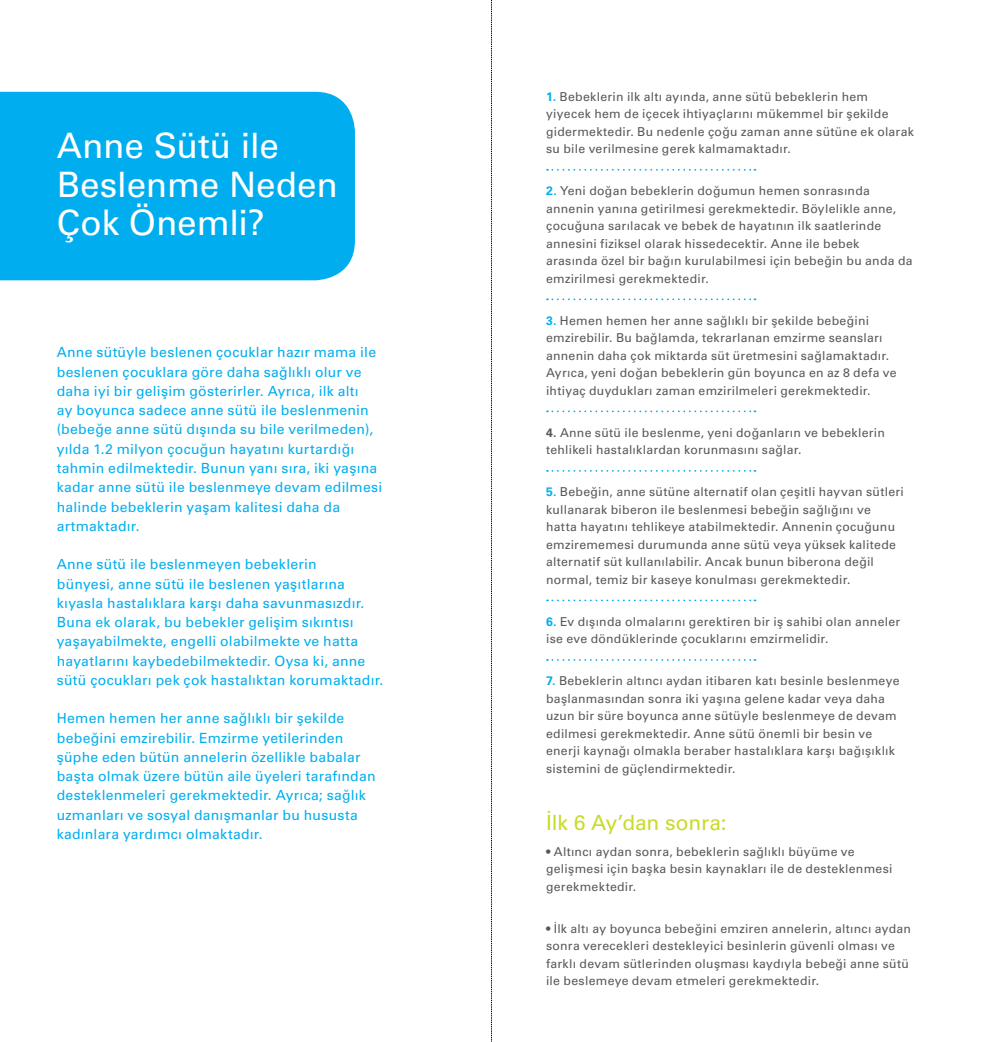
<style>
.page{position:relative;width:983px;height:1042px;background:#fff}
.page>*{position:absolute;margin:0;border:0;box-sizing:border-box;transform-origin:0 0}
.english{font:35px/38.5px "Univers LT Pro 55 Roman";letter-spacing:-.005em;color:#fff}
.english_-_no_line{font:21px "Univers LT Pro 55 Roman";letter-spacing:-.01em;color:#cadb2a}
.english-2{font:14px/19.2px "Univers LT Pro 55 Roman";letter-spacing:.015em;color:#00aeef}
.english_with_line{font:12.25px/17.5px "Univers LT Pro 55 Roman";letter-spacing:.02em;color:#57585a}
.english_-_no_line-2{font:12.25px/17.5px "Univers LT Pro 55 Roman";letter-spacing:.025em;color:#57585a}
.s1{font-family:"Univers LT Pro 65";font-weight:700;color:#00aeef}
.s2{font-family:"Univers LT Pro 65";font-weight:700}
</style>
<div class="page">
<div style="left:0;top:92px;width:355px;height:188px;background:#00aeef"></div>
<svg style="left:547px;top:169px;width:208px;height:2px"></svg>
<svg style="left:547px;top:298px;width:208px;height:2px"></svg>
<svg style="left:547px;top:410px;width:208px;height:2px"></svg>
<svg style="left:547px;top:470px;width:208px;height:2px"></svg>
<svg style="left:547px;top:599px;width:208px;height:2px"></svg>
<svg style="left:547px;top:659px;width:208px;height:2px"></svg>
<svg style="left:491px;top:0;width:1px;height:1042px"></svg>
<p class="english" style="left:57px;top:126px;width:282px">Anne Sütü ile<br>Beslenme Neden</p>
<p class="english" style="left:57px;top:203px;width:209px">Çok Önemli?</p>
<p class="english-2" style="left:57px;top:343px;width:327px">Anne sütüyle beslenen çocuklar hazır mama ile beslenen çocuklara göre daha sağlıklı olur ve daha iyi bir gelişim gösterirler. Ayrıca, ilk altı<br>ay boyunca sadece anne sütü ile beslenmenin (bebeğe anne sütü dışında su bile verilmeden), yılda 1.2 milyon çocuğun hayatını kurtardığı tahmin edilmektedir. Bunun yanı sıra, iki yaşına kadar anne sütü ile beslenmeye devam edilmesi halinde bebeklerin yaşam kalitesi daha da artmaktadır.</p>
<p class="english-2" style="left:57px;top:555px;width:328px">Anne sütü ile beslenmeyen bebeklerin<br>bünyesi, anne sütü ile beslenen yaşıtlarına kıyasla hastalıklara karşı daha savunmasızdır.<br>Buna ek olarak, bu bebekler gelişim sıkıntısı yaşayabilmekte, engelli olabilmekte ve hatta hayatlarını kaybedebilmektedir. Oysa ki, anne sütü çocukları pek çok hastalıktan korumaktadır.</p>
<p class="english-2" style="left:57px;top:709px;width:320px">Hemen hemen her anne sağlıklı bir şekilde bebeğini emzirebilir. Emzirme yetilerinden şüphe eden bütün annelerin özellikle babalar başta olmak üzere bütün aile üyeleri tarafından desteklenmeleri gerekmektedir. Ayrıca; sağlık uzmanları ve sosyal danışmanlar bu hususta kadınlara yardımcı olmaktadır.</p>
<p class="english_with_line" style="left:546px;top:88px;width:369px"><span class="s1">1.</span> Bebeklerin ilk altı ayında, anne sütü bebeklerin hem yiyecek hem de içecek ihtiyaçlarını mükemmel bir şekilde gidermektedir. Bu nedenle çoğu zaman anne sütüne ek olarak su bile verilmesine gerek kalmamaktadır.</p>
<p class="english_with_line" style="left:546px;top:182px;width:368px"><span class="s1">2.</span> Yeni doğan bebeklerin doğumun hemen sonrasında annenin yanına getirilmesi gerekmektedir. Böylelikle anne, çocuğuna sarılacak ve bebek de hayatının ilk saatlerinde annesini fiziksel olarak hissedecektir. Anne ile bebek arasında özel bir bağın kurulabilmesi için bebeğin bu anda da emzirilmesi gerekmektedir.</p>
<p class="english_with_line" style="left:546px;top:312px;width:352px"><span class="s1">3.</span> Hemen hemen her anne sağlıklı bir şekilde bebeğini emzirebilir. Bu bağlamda, tekrarlanan emzirme seansları annenin daha çok miktarda süt üretmesini sağlamaktadır.<br>Ayrıca, yeni doğan bebeklerin gün boyunca en az 8 defa ve ihtiyaç duydukları zaman emzirilmeleri gerekmektedir.</p>
<p class="english_with_line" style="left:546px;top:424px;width:340px"><span class="s2">4.</span> Anne sütü ile beslenme, yeni doğanların ve bebeklerin tehlikeli hastalıklardan korunmasını sağlar.</p>
<p class="english_with_line" style="left:546px;top:483px;width:359px"><span class="s1">5.</span> Bebeğin, anne sütüne alternatif olan çeşitli hayvan sütleri kullanarak biberon ile beslenmesi bebeğin sağlığını ve hatta hayatını tehlikeye atabilmektedir. Annenin çocuğunu emzirememesi durumunda anne sütü veya yüksek kalitede alternatif süt kullanılabilir. Ancak bunun biberona değil normal, temiz bir kaseye konulması gerekmektedir.</p>
<p class="english_with_line" style="left:546px;top:613px;width:355px"><span class="s1">6.</span> Ev dışında olmalarını gerektiren bir iş sahibi olan anneler ise eve döndüklerinde çocuklarını emzirmelidir.</p>
<p class="english_-_no_line-2" style="left:546px;top:672px;width:355px"><span class="s1">7.</span> Bebeklerin altıncı aydan itibaren katı besinle beslenmeye başlanmasından sonra iki yaşına gelene kadar veya daha uzun bir süre boyunca anne sütüyle beslenmeye de devam edilmesi gerekmektedir. Anne sütü önemli bir besin ve enerji kaynağı olmakla beraber hastalıklara karşı bağışıklık sistemini de güçlendirmektedir.</p>
<p class="english_-_no_line" style="left:546px;top:810px;width:182px">İlk 6 Ay’dan sonra:</p>
<p class="english_-_no_line-2" style="left:546px;top:843px;width:348px">• Altıncı aydan sonra, bebeklerin sağlıklı büyüme ve gelişmesi için başka besin kaynakları ile de desteklenmesi gerekmektedir.</p>
<p class="english_-_no_line-2" style="left:546px;top:920px;width:366px">• İlk altı ay boyunca bebeğini emziren annelerin, altıncı aydan sonra verecekleri destekleyici besinlerin güvenli olması ve farklı devam sütlerinden oluşması kaydıyla bebeği anne sütü ile beslemeye devam etmeleri gerekmektedir.</p>
</div>
